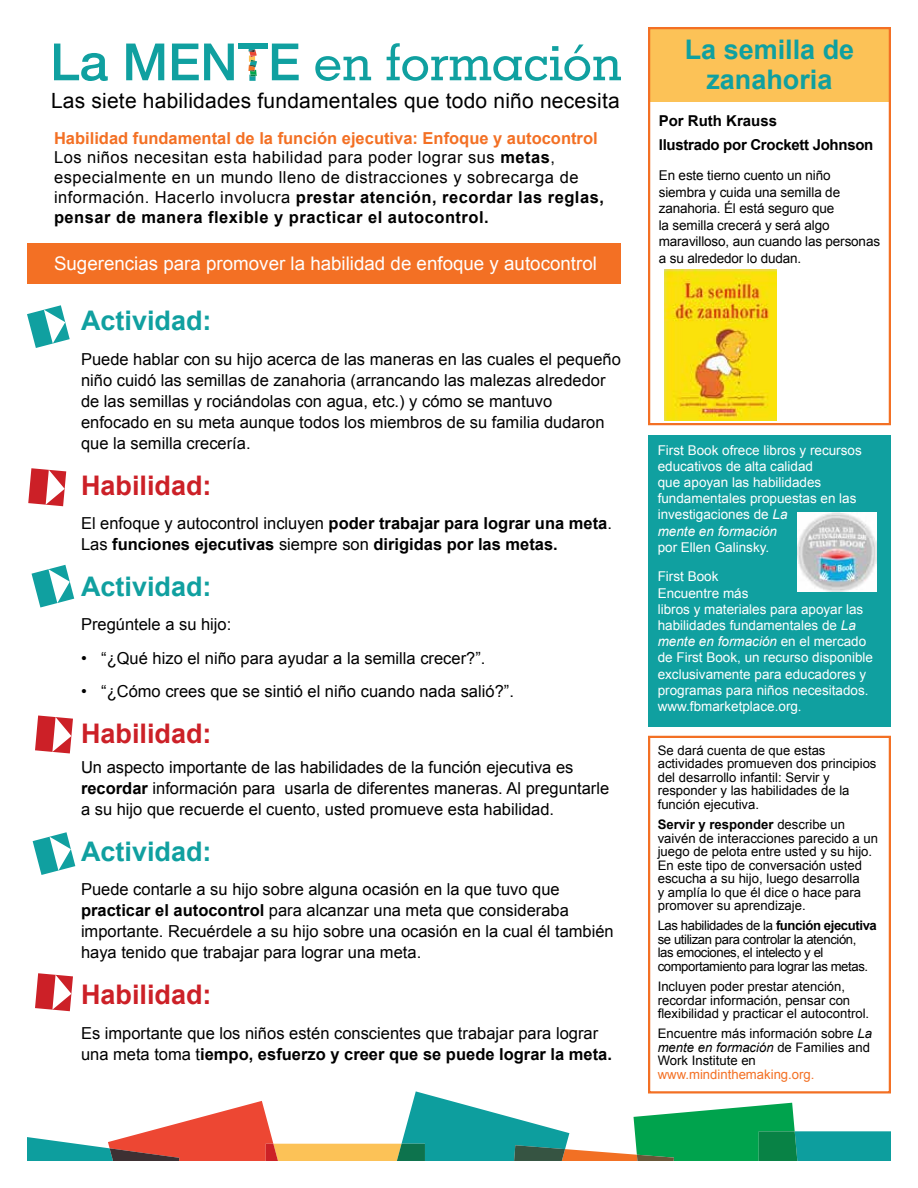
<style>
.page{position:relative;width:918px;height:1188px;background:#fff}
.page>*{position:absolute;margin:0;border:0;box-sizing:border-box;transform-origin:0 0}
.t1{font:700 27px/30px "Arial";color:#10a0a0;text-align:center}
.t2{font:700 27px "Arial";color:#cc2027}
.t3{font:21px "Arial";letter-spacing:.01em;color:#000}
.t4{font:18.75px "Arial";color:#fff}
.t5{font:16.5px/21px "Arial";color:#000}
.t6{font:16.5px/19.8px "Arial";letter-spacing:.03em;color:#000}
.t7{font:700 16.5px/21px "Arial";color:#000}
.t8{font:700 15px/24.8px "Arial";letter-spacing:-.02em;color:#000}
.t9{font:13.5px/16.2px "Arial";color:#fff}
.t10{font:13.5px/16.5px "Arial";letter-spacing:-.01em;color:#000}
.t11{font:13.2px/13.5px "Arial";color:#000}
.t12{font:13.2px/13.5px "Arial";letter-spacing:-.03em;color:#000}
.t13{font:13.2px "Arial";color:#f37024}
.s1{font-weight:700;color:#f37024}
.s2{font-weight:700}
.s3{font-weight:400}
.s4{font-style:italic}
.s5{font-family:"Minion Pro"}
</style>
<div class="page">
<svg style="left:27px;top:1091px;width:864px;height:70px"></svg>
<div style="left:238px;top:44px;width:30px;height:5px;background:#10a0a0"></div>
<svg style="left:248px;top:49px;width:9px;height:32px"></svg>
<svg style="left:54px;top:44px;width:54px;height:37px"></svg>
<svg style="left:126px;top:44px;width:38px;height:36px"></svg>
<svg style="left:172px;top:44px;width:62px;height:36px"></svg>
<svg style="left:272px;top:44px;width:27px;height:36px"></svg>
<svg style="left:315px;top:56px;width:56px;height:25px"></svg>
<svg style="left:387px;top:43px;width:234px;height:38px"></svg>
<div style="left:648px;top:27px;width:243px;height:74px;background:#fcc257"></div>
<svg style="left:27px;top:305px;width:43px;height:43px"></svg>
<svg style="left:28px;top:468px;width:38px;height:38px"></svg>
<div style="left:648px;top:27px;width:243px;height:398px;border:2px solid #f37024"></div>
<div style="left:648px;top:435px;width:243px;height:292px;background:#10a0a0"></div>
<div style="left:648px;top:736px;width:243px;height:358px;border:2px solid #f37024"></div>
<img style="left:797px;top:512px;width:80px;height:80px">
<svg style="left:32px;top:565px;width:42px;height:43px"></svg>
<svg style="left:35px;top:715px;width:38px;height:38px"></svg>
<div style="left:27px;top:243px;width:594px;height:41px;background:#f37024"></div>
<svg style="left:33px;top:832px;width:42px;height:43px"></svg>
<svg style="left:35px;top:973px;width:38px;height:38px"></svg>
<img style="left:664px;top:270px;width:112px;height:151px">
<p class="t3" style="left:51px;top:87px;width:570px">Las siete habilidades fundamentales que todo niño necesita</p>
<p class="t6" style="left:54px;top:128px;width:551px"><span class="s1">Habilidad fundamental de la función ejecutiva: Enfoque y autocontrol </span>Los niños necesitan esta habilidad para poder lograr sus <span class="s2">metas</span>, especialmente en un mundo lleno de distracciones y sobrecarga de información. Hacerlo involucra <span class="s2">prestar atención, recordar las reglas, pensar de manera flexible y practicar el autocontrol.</span></p>
<p class="t4" style="left:54px;top:251px;width:544px">Sugerencias para promover la habilidad de enfoque y autocontrol</p>
<h1 class="t1" style="left:81px;top:306px;width:132px">Actividad:</h1>
<p class="t5" style="left:81px;top:349px;width:541px">Puede hablar con su hijo acerca de las maneras en las cuales el pequeño niño cuidó las semillas de zanahoria (arrancando las malezas alrededor de las semillas y rociándolas con agua, etc.) y cómo se mantuvo enfocado en su meta aunque todos los miembros de su familia dudaron que la semilla crecería.</p>
<h1 class="t2" style="left:81px;top:467px;width:132px">Habilidad:</h1>
<p class="t7" style="left:81px;top:513px;width:533px"><span class="s3">El enfoque y autocontrol incluyen</span> poder trabajar para lograr una meta<span class="s3">.<br>Las</span> funciones ejecutivas <span class="s3">siempre son</span> dirigidas por las metas.</p>
<h1 class="t1" style="left:81px;top:572px;width:132px">Actividad:</h1>
<p class="t5" style="left:81px;top:614px;width:152px">Pregúntele a su hijo:</p>
<p class="t5" style="left:81px;top:648px;width:406px">• “¿Qué hizo el niño para ayudar a la semilla crecer?”.</p>
<p class="t5" style="left:81px;top:681px;width:434px">• “¿Cómo crees que se sintió el niño cuando nada salió?”.</p>
<h1 class="t2" style="left:81px;top:715px;width:132px">Habilidad:</h1>
<p class="t5" style="left:81px;top:757px;width:530px">Un aspecto importante de las habilidades de la función ejecutiva es <span class="s2">recordar</span> información para usarla de diferentes maneras. Al preguntarle a su hijo que recuerde el cuento, usted promueve esta habilidad.</p>
<h1 class="t1" style="left:81px;top:837px;width:132px">Actividad:</h1>
<p class="t5" style="left:81px;top:879px;width:534px">Puede contarle a su hijo sobre alguna ocasión en la que tuvo que <span class="s2">practicar el autocontrol</span> para alcanzar una meta que consideraba importante. Recuérdele a su hijo sobre una ocasión en la cual él también haya tenido que trabajar para lograr una meta.</p>
<h1 class="t2" style="left:81px;top:977px;width:132px">Habilidad:</h1>
<p class="t5" style="left:81px;top:1023px;width:532px">Es importante que los niños estén conscientes que trabajar para lograr una meta toma t<span class="s2">iempo, esfuerzo y creer que se puede lograr la meta.</span></p>
<h1 class="t1" style="left:685px;top:35px;width:171px">La semilla de zanahoria</h1>
<p class="t8" style="left:659px;top:108px;width:216px">Por Ruth Krauss<br>Ilustrado por Crockett Johnson</p>
<p class="t10" style="left:659px;top:168px;width:223px">En este tierno cuento un niño siembra y cuida una semilla de zanahoria. Él está seguro que<br>la semilla crecerá y será algo maravilloso, aun cuando las personas a su alrededor lo dudan.</p>
<p class="t9" style="left:658px;top:442px;width:206px">First Book ofrece libros y recursos educativos de alta calidad<br>que apoyan las habilidades fundamentales propuestas en las investigaciones de <span class="s4">La<br>mente en formación</span></p>
<p class="t9" style="left:658px;top:539px;width:113px">por Ellen Galinsky.</p>
<p class="t9" style="left:658px;top:569px;width:217px">First Book<br>Encuentre más<br>libros y materiales para apoyar las habilidades fundamentales de <span class="s4">La mente en formación</span> en el mercado de First Book, un recurso disponible exclusivamente para educadores y programas para niños necesitados. www.fbmarketplace.org<span class="s5">.</span></p>
<p class="t11" style="left:658px;top:744px;width:220px">Se dará cuenta de que estas actividades promueven dos principios del desarrollo infantil: Servir y responder y las habilidades de la función ejecutiva.</p>
<p class="t11" style="left:658px;top:818px;width:222px"><span class="s2">Servir y responder</span> describe un vaivén de interacciones parecido a un juego de pelota entre usted y su hijo.<br>En este tipo de conversación usted escucha a su hijo, luego desarrolla<br>y amplía lo que él dice o hace para promover su aprendizaje.</p>
<p class="t12" style="left:658px;top:919px;width:221px">Las habilidades de la <span class="s2">función ejecutiva </span>se utilizan para controlar la atención,<br>las emociones, el intelecto y el comportamiento para lograr las metas.</p>
<p class="t11" style="left:658px;top:980px;width:213px">Incluyen poder prestar atención, recordar información, pensar con flexibilidad y practicar el autocontrol.</p>
<p class="t11" style="left:658px;top:1027px;width:216px">Encuentre más información sobre <span class="s4">La mente en formación</span> de Families and<br>Work Institute en</p>
<p class="t13" style="left:658px;top:1066px;width:158px">www.mindinthemaking.org.</p>
</div>
